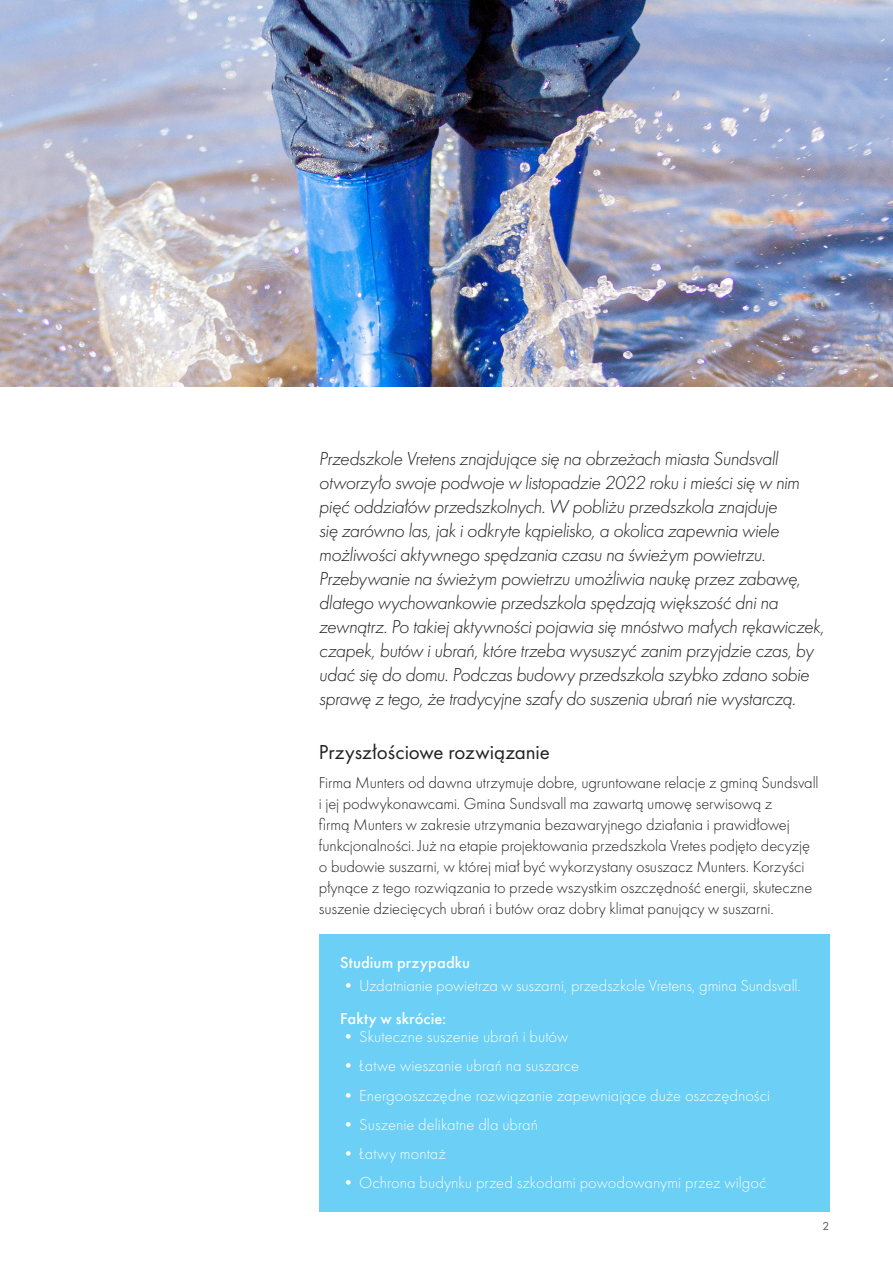
<style>
.page{position:relative;width:893px;height:1263px;background:#fff}
.page>*{position:absolute;margin:0;border:0;box-sizing:border-box;transform-origin:0 0}
.t1{font:21px "Futura PT";color:#231f20}
.t2{font:italic 19.5px/24px "Futura PT Light";letter-spacing:-.025em;color:#231f20}
.t3{font:16.5px/21px "Futura PT Light";letter-spacing:-.005em;color:#231f20}
.t4{font:16.5px "Futura PT Light";color:#fff}
.t5{font:16.5px "Futura PT Medium";letter-spacing:.005em;color:#fff}
.t6{font:12px "Futura PT";color:#57585a}
</style>
<div class="page">
<div style="left:319px;top:935px;width:510px;height:277px;background:#6bcff6"></div>
<img style="left:0;top:0;width:893px;height:387px">
<p class="t2" style="left:319px;top:447px;width:507px">Przedszkole Vretens znajdujące się na obrzeżach miasta Sundsvall otworzyło swoje podwoje w listopadzie 2022 roku i mieści się w nim pięć oddziałów przedszkolnych. W pobliżu przedszkola znajduje<br>się zarówno las, jak i odkryte kąpielisko, a okolica zapewnia wiele możliwości aktywnego spędzania czasu na świeżym powietrzu.<br>Przebywanie na świeżym powietrzu umożliwia naukę przez zabawę, dlatego wychowankowie przedszkola spędzają większość dni na zewnątrz. Po takiej aktywności pojawia się mnóstwo małych rękawiczek, czapek, butów i ubrań, które trzeba wysuszyć zanim przyjdzie czas, by udać się do domu. Podczas budowy przedszkola szybko zdano sobie sprawę z tego, że tradycyjne szafy do suszenia ubrań nie wystarczą.</p>
<p class="t1" style="left:319px;top:739px;width:233px">Przyszłościowe rozwiązanie</p>
<p class="t3" style="left:319px;top:772px;width:501px">Firma Munters od dawna utrzymuje dobre, ugruntowane relacje z gminą Sundsvall i jej podwykonawcami. Gmina Sundsvall ma zawartą umowę serwisową z<br>firmą Munters w zakresie utrzymania bezawaryjnego działania i prawidłowej funkcjonalności. Już na etapie projektowania przedszkola Vretes podjęto decyzję o budowie suszarni, w której miał być wykorzystany osuszacz Munters. Korzyści płynące z tego rozwiązania to przede wszystkim oszczędność energii, skuteczne suszenie dziecięcych ubrań i butów oraz dobry klimat panujący w suszarni.</p>
<p class="t5" style="left:340px;top:953px;width:132px">Studium przypadku</p>
<p class="t4" style="left:340px;top:976px;width:462px">• Uzdatnianie powietrza w suszarni, przedszkole Vretens, gmina Sundsvall.</p>
<p class="t5" style="left:340px;top:1008px;width:108px">Fakty w skrócie:</p>
<p class="t4" style="left:340px;top:1027px;width:229px">• Skuteczne suszenie ubrań i butów</p>
<p class="t4" style="left:340px;top:1056px;width:241px">• Łatwe wieszanie ubrań na suszarce</p>
<p class="t4" style="left:340px;top:1086px;width:431px">• Energooszczędne rozwiązanie zapewniające duże oszczędności</p>
<p class="t4" style="left:340px;top:1115px;width:199px">• Suszenie delikatne dla ubrań</p>
<p class="t4" style="left:340px;top:1144px;width:107px">• Łatwy montaż</p>
<p class="t4" style="left:340px;top:1173px;width:428px">• Ochrona budynku przed szkodami powodowanymi przez wilgoć</p>
<p class="t6" style="left:822px;top:1219px;width:8px">2</p>
</div>
